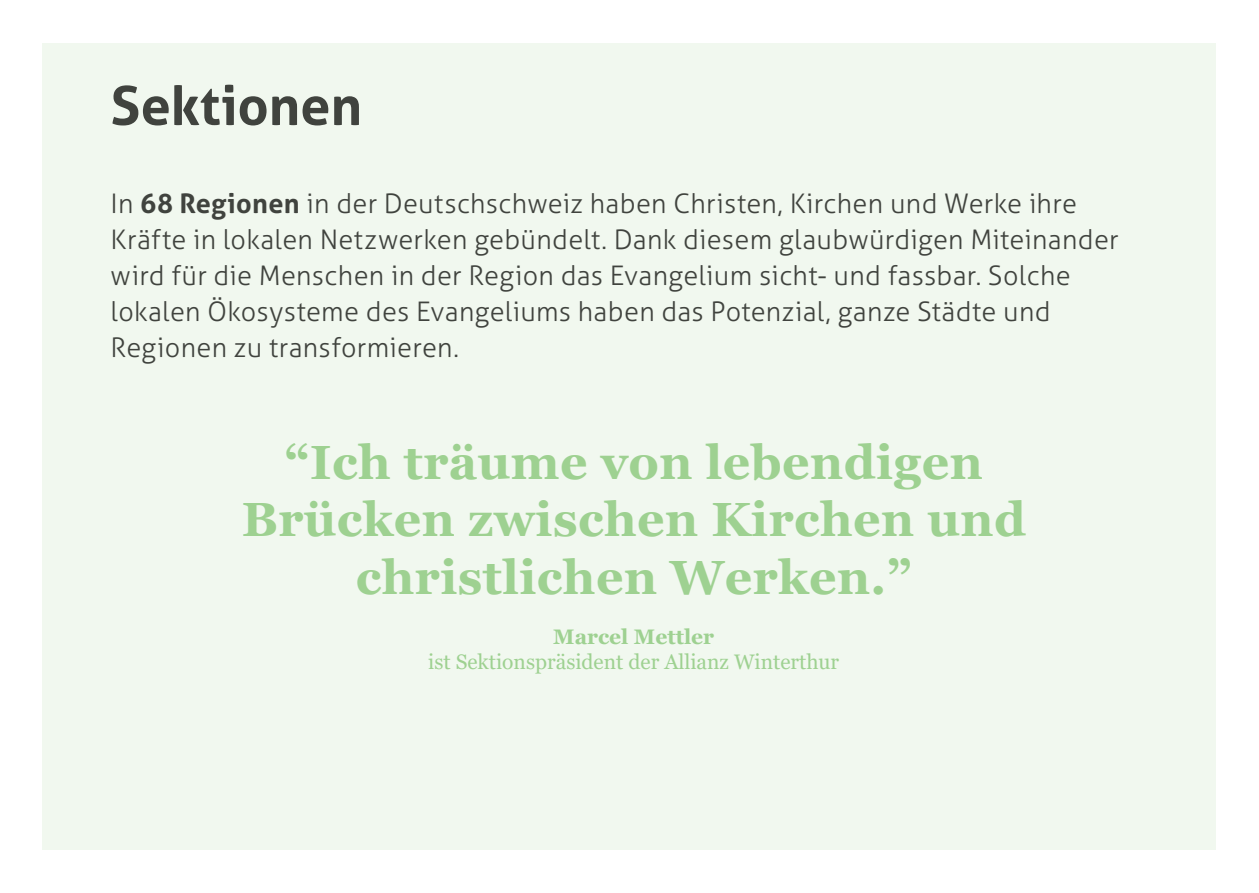
<style>
.page{position:relative;width:1259px;height:893px;background:#fff}
.page>*{position:absolute;margin:0;border:0;box-sizing:border-box;transform-origin:0 0}
.t1{font:700 54px "Aller";color:#40433e}
.t2{font:700 48px/57.6px "Georgia";letter-spacing:.01em;color:#9ed191;text-align:center}
.t3{font:300 27px/36px "Aller";letter-spacing:.01em;color:#40433e}
.t4{font:21px "Georgia";color:#9ed191}
.t5{font:700 21px "Georgia";color:#9ed191}
.s1{font-weight:700}
</style>
<div class="page">
<div style="left:43px;top:43px;width:1173px;height:807px;background:#f1f8ef"></div>
<h1 class="t1" style="left:111px;top:72px;width:253px">Sektionen</h1>
<p class="t3" style="left:111px;top:186px;width:1009px">In <span class="s1">68 Regionen</span> in der Deutschschweiz haben Christen, Kirchen und Werke ihre Kräfte in lokalen Netzwerken gebündelt. Dank diesem glaubwürdigen Miteinander wird für die Menschen in der Region das Evangelium sicht- und fassbar. Solche lokalen Ökosysteme des Evangeliums haben das Potenzial, ganze Städte und Regionen zu transformieren.</p>
<h2 class="t2" style="left:242px;top:433px;width:785px">“Ich träume von lebendigen<br>Brücken zwischen Kirchen und christlichen Werken.”</h2>
<p class="t5" style="left:553px;top:623px;width:162px">Marcel Mettler</p>
<p class="t4" style="left:428px;top:649px;width:412px">ist Sektionspräsident der Allianz Winterthur</p>
</div>
